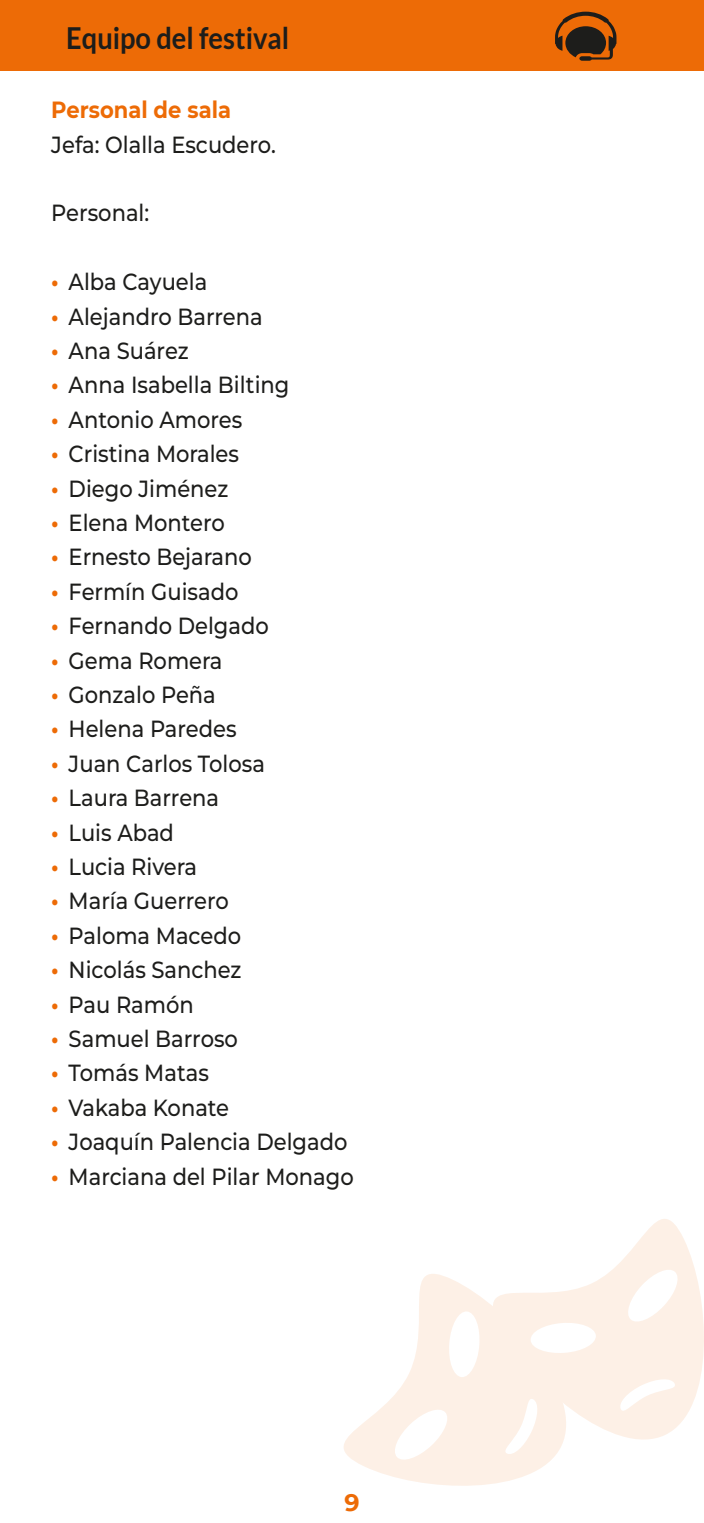
<style>
.page{position:relative;width:704px;height:1523px;background:#fff}
.page>*{position:absolute;margin:0;border:0;box-sizing:border-box;transform-origin:0 0}
.t1{font:700 30.25px "Lato";color:#1d1d1b;scale:.9 1}
.t2{font:700 23.75px "Montserrat";color:#ed6b06}
.t3{font:500 23.38px "Montserrat";color:#1d1d1b;scale:.9 1}
.t4{font:700 23.38px "Montserrat";color:#ed6b06;scale:.9 1}
.s1{font-weight:700;color:#ed6b06}
</style>
<div class="page">
<div style="left:0;top:0;width:703px;height:70px;background:#ed6b06"></div>
<svg style="left:555px;top:12px;width:61px;height:49px"></svg>
<svg style="left:585px;top:1219px;width:118px;height:221px;fill:#fdf0e6"></svg>
<svg style="left:344px;top:1274px;width:241px;height:211px;fill:#fdf0e6"></svg>
<p class="t1" style="left:66px;top:21px;width:249px">Equipo del festival</p>
<p class="t4" style="left:51px;top:93px;width:201px">Personal de sala</p>
<p class="t3" style="left:51px;top:128px;width:251px">Jefa: Olalla Escudero.</p>
<p class="t3" style="left:51px;top:197px;width:110px">Personal:</p>
<p class="t3" style="left:51px;top:266px;width:175px"><span class="s1">•</span> Alba Cayuela</p>
<p class="t3" style="left:51px;top:300px;width:236px"><span class="s1">•</span> Alejandro Barrena</p>
<p class="t3" style="left:51px;top:334px;width:154px"><span class="s1">•</span> Ana Suárez</p>
<p class="t3" style="left:51px;top:369px;width:266px"><span class="s1">•</span> Anna Isabella Bilting</p>
<p class="t3" style="left:51px;top:403px;width:213px"><span class="s1">•</span> Antonio Amores</p>
<p class="t3" style="left:51px;top:437px;width:210px"><span class="s1">•</span> Cristina Morales</p>
<p class="t3" style="left:51px;top:472px;width:198px"><span class="s1">•</span> Diego Jiménez</p>
<p class="t3" style="left:51px;top:506px;width:194px"><span class="s1">•</span> Elena Montero</p>
<p class="t3" style="left:51px;top:541px;width:224px"><span class="s1">•</span> Ernesto Bejarano</p>
<p class="t3" style="left:51px;top:575px;width:209px"><span class="s1">•</span> Fermín Guisado</p>
<p class="t3" style="left:51px;top:609px;width:243px"><span class="s1">•</span> Fernando Delgado</p>
<p class="t3" style="left:51px;top:644px;width:191px"><span class="s1">•</span> Gema Romera</p>
<p class="t3" style="left:51px;top:678px;width:184px"><span class="s1">•</span> Gonzalo Peña</p>
<p class="t3" style="left:51px;top:713px;width:207px"><span class="s1">•</span> Helena Paredes</p>
<p class="t3" style="left:51px;top:747px;width:239px"><span class="s1">•</span> Juan Carlos Tolosa</p>
<p class="t3" style="left:51px;top:781px;width:188px"><span class="s1">•</span> Laura Barrena</p>
<p class="t3" style="left:51px;top:816px;width:138px"><span class="s1">•</span> Luis Abad</p>
<p class="t3" style="left:51px;top:850px;width:163px"><span class="s1">•</span> Lucia Rivera</p>
<p class="t3" style="left:51px;top:884px;width:199px"><span class="s1">•</span> María Guerrero</p>
<p class="t3" style="left:51px;top:919px;width:212px"><span class="s1">•</span> Paloma Macedo</p>
<p class="t3" style="left:51px;top:953px;width:213px"><span class="s1">•</span> Nicolás Sanchez</p>
<p class="t3" style="left:51px;top:988px;width:160px"><span class="s1">•</span> Pau Ramón</p>
<p class="t3" style="left:51px;top:1022px;width:209px"><span class="s1">•</span> Samuel Barroso</p>
<p class="t3" style="left:51px;top:1056px;width:176px"><span class="s1">•</span> Tomás Matas</p>
<p class="t3" style="left:51px;top:1091px;width:199px"><span class="s1">•</span> Vakaba Konate</p>
<p class="t3" style="left:51px;top:1125px;width:330px"><span class="s1">•</span> Joaquín Palencia Delgado</p>
<p class="t3" style="left:51px;top:1160px;width:337px"><span class="s1">•</span> Marciana del Pilar Monago</p>
<p class="t2" style="left:344px;top:1485px;width:17px">9</p>
</div>
